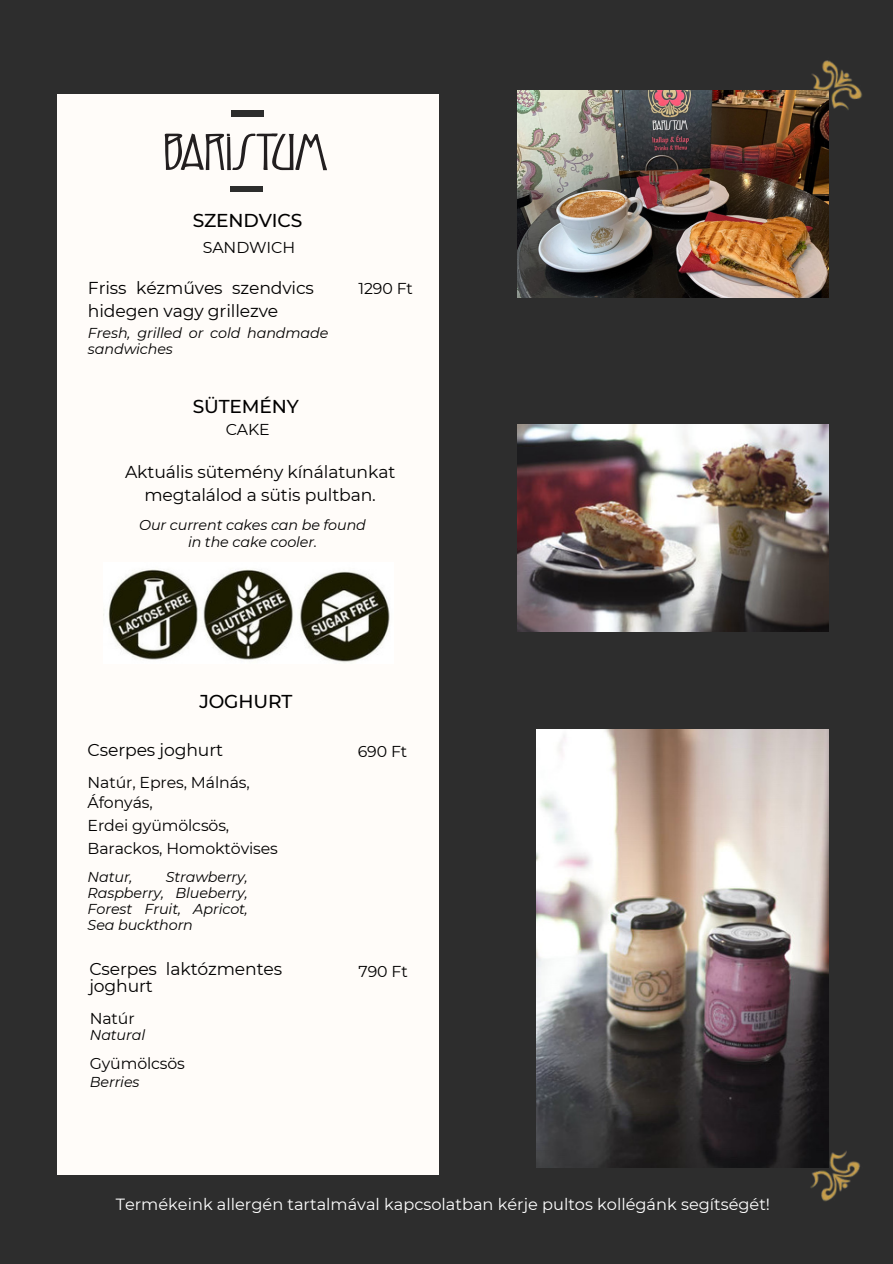
<style>
.page{position:relative;width:893px;height:1264px;background:#fff}
.page>*{position:absolute;margin:0;border:0;box-sizing:border-box;transform-origin:0 0}
.t1{font:500 18.6px "Montserrat";letter-spacing:-.01em;color:#000}
.t2{font:17.25px/22.5px "Montserrat";letter-spacing:-.01em;color:#000}
.t3{font:16.2px "Montserrat";color:#fff}
.t4{font:15.75px/20.4px "Montserrat";letter-spacing:-.01em;color:#000}
.t5{font:italic 14.25px/16px "Montserrat";letter-spacing:-.01em;color:#000;text-align:justify}
</style>
<div class="page">
<div style="left:0;top:4px;width:892px;height:1256px;background:#2d2d2d"></div>
<div style="left:57px;top:94px;width:381px;height:1080px;background:#fffcf9"></div>
<svg style="left:165px;top:133px;width:162px;height:37px"></svg>
<div style="left:231px;top:110px;width:32px;height:6px;background:#2d2d2d"></div>
<div style="left:230px;top:186px;width:33px;height:6px;background:#2d2d2d"></div>
<img style="left:103px;top:569px;width:287px;height:93px">
<img style="left:802px;top:1140px;width:59px;height:62px">
<img style="left:811px;top:60px;width:51px;height:57px">
<img style="left:518px;top:424px;width:310px;height:207px">
<img style="left:518px;top:90px;width:310px;height:208px">
<img style="left:536px;top:729px;width:292px;height:438px">
<p class="t1" style="left:193px;top:209px;width:111px">SZENDVICS</p>
<h4 class="t4" style="left:203px;top:237px;width:94px">SANDWICH</h4>
<p class="t2" style="left:88px;top:276px;width:227px">Friss kézműves szendvics hidegen vagy grillezve</p>
<p class="t5" style="left:88px;top:325px;width:242px">Fresh, grilled or cold handmade sandwiches</p>
<h4 class="t1" style="left:193px;top:395px;width:108px">SÜTEMÉNY</h4>
<h2 class="t4" style="left:226px;top:419px;width:45px">CAKE</h2>
<h2 class="t4" style="left:358px;top:278px;width:56px">1290 Ft</h2>
<p class="t2" style="left:125px;top:461px;width:272px;text-align:center">Aktuális sütemény kínálatunkat megtalálod a sütis pultban.</p>
<h1 class="t5" style="left:139px;top:516px;width:228px">Our current cakes can be found</h1>
<h3 class="t5" style="left:188px;top:533px;width:131px">in the cake cooler.</h3>
<h4 class="t1" style="left:199px;top:690px;width:94px">JOGHURT</h4>
<h2 class="t2" style="left:88px;top:738px;width:137px">Cserpes joghurt</h2>
<h1 class="t4" style="left:88px;top:772px;width:164px">Natúr, Epres, Málnás,<br>Áfonyás,</h1>
<h1 class="t4" style="left:88px;top:813px;width:192px;line-height:23.7px">Erdei gyümölcsös,<br>Barackos, Homoktövises</h1>
<p class="t5" style="left:88px;top:869px;width:162px;text-indent:78px">Strawberry, Raspberry, Blueberry, Forest Fruit, Apricot, Sea buckthorn</p>
<p class="t5" style="left:88px;top:869px;width:47px">Natur,</p>
<p class="t2" style="left:89px;top:959px;width:194px;line-height:17.2px">Cserpes laktózmentes joghurt</p>
<p class="t4" style="left:90px;top:1008px;width:46px">Natúr</p>
<p class="t5" style="left:90px;top:1026px;width:57px">Natural</p>
<p class="t4" style="left:90px;top:1053px;width:97px">Gyümölcsös</p>
<h4 class="t5" style="left:90px;top:1073px;width:51px">Berries</h4>
<h4 class="t4" style="left:358px;top:741px;width:51px">690 Ft</h4>
<p class="t4" style="left:358px;top:960px;width:51px">790 Ft</p>
<p class="t3" style="left:116px;top:1194px;width:655px">Termékeink allergén tartalmával kapcsolatban kérje pultos kollégánk segítségét!</p>
</div>
